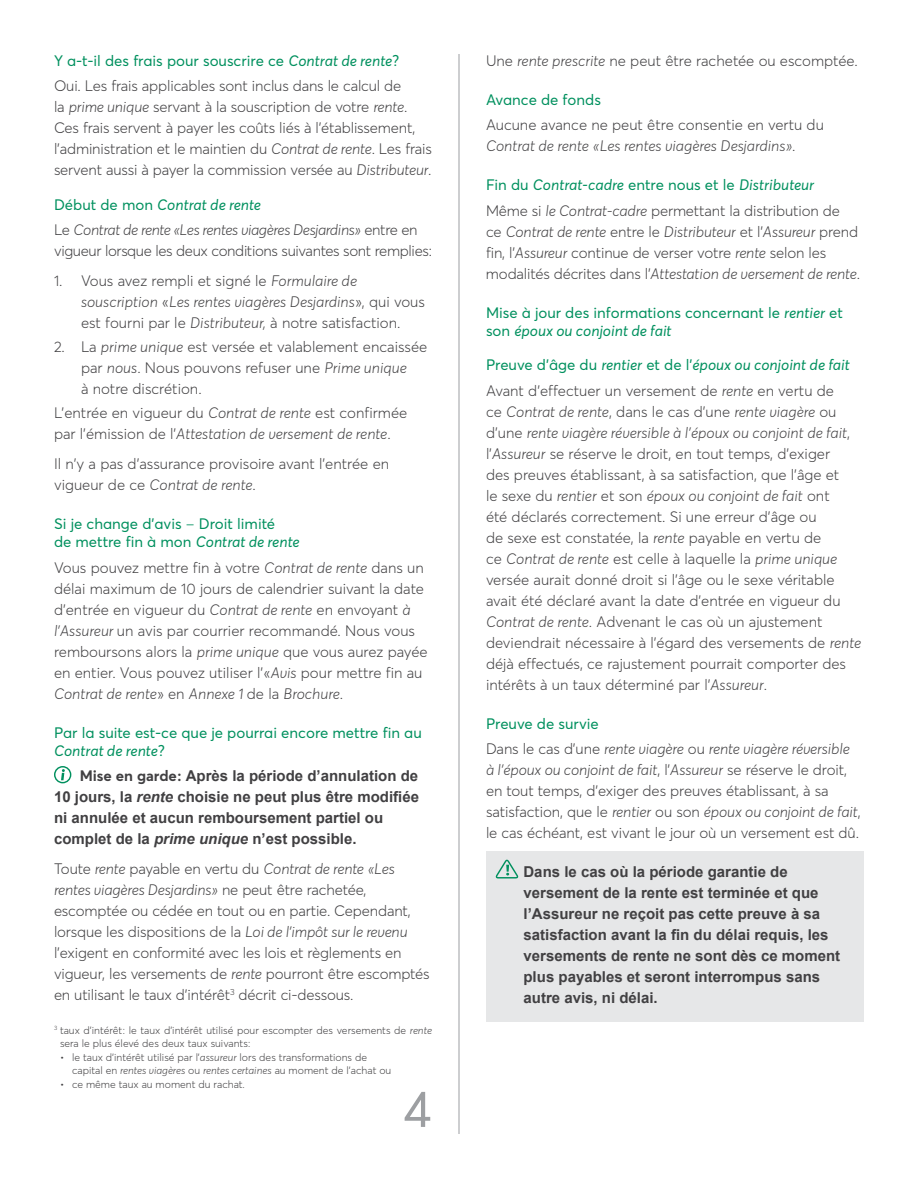
<style>
.page{position:relative;width:918px;height:1188px;background:#fff}
.page>*{position:absolute;margin:0;border:0;box-sizing:border-box;transform-origin:0 0}
.t1{font:51px "Averta";color:#9d9fa2}
.t2{font:300 15px/21px "Averta";letter-spacing:-.005em;color:#414042}
.t3{font:700 15px/21px "Arial";color:#414042}
.t4{font:15px/18px "Averta";color:#00905e}
.t5{font:italic 15px "Averta";color:#00905e}
.t6{font:300 15px/21px "Averta";letter-spacing:-.025em;color:#414042}
.t7{font:italic 300 15px/21px "Averta";color:#414042}
.t8{font:300 10.5px/13.5px "Averta";color:#414042}
.s1{font-style:italic}
.s2{font-style:normal}
.s3{font-weight:300}
.s4{font-family:"Averta"}
</style>
<div class="page">
<hr style="left:459px;top:54px;width:1px;height:1080px;background:#9d9fa2">
<svg style="left:54px;top:766px;width:17px;height:17px"></svg>
<div style="left:486px;top:851px;width:378px;height:170px;background:#e6e7e8"></div>
<svg style="left:495px;top:860px;width:23px;height:19px"></svg>
<h5 class="t4" style="left:54px;top:51px;width:347px">Y a-t-il des frais pour souscrire ce <span class="s1">Contrat de rente</span> ?</h5>
<p class="t2" style="left:54px;top:75px;width:379px">Oui. Les frais applicables sont inclus dans le calcul de<br>la <span class="s1">prime unique</span> servant à la souscription de votre <span class="s1">rente</span>.<br>Ces frais servent à payer les coûts liés à l’établissement, l’administration et le maintien du <span class="s1">Contrat de rente</span>. Les frais servent aussi à payer la commission versée au <span class="s1">Distributeur</span>.</p>
<h5 class="t5" style="left:54px;top:195px;width:209px"><span class="s2">Début de mon</span> Contrat de rente</h5>
<p class="t6" style="left:54px;top:219px;width:380px">Le <span class="s1">Contrat de rente « Les rentes viagères Desjardins »</span> entre en vigueur lorsque les deux conditions suivantes sont remplies :</p>
<p class="t2" style="left:81px;top:270px;width:345px;text-indent:-27px">1. Vous avez rempli et signé le <span class="s1">Formulaire de souscription</span> « <span class="s1">Les rentes viagères Desjardins</span> », qui vous est fourni par le <span class="s1">Distributeur,</span> à notre satisfaction.</p>
<p class="t2" style="left:81px;top:336px;width:348px;text-indent:-27px">2. La <span class="s1">prime unique</span> est versée et valablement encaissée par <span class="s1">nous</span>. Nous pouvons refuser une <span class="s1">Prime unique<br></span>à notre discrétion.</p>
<p class="t2" style="left:54px;top:402px;width:355px">L'entrée en vigueur du <span class="s1">Contrat de rente</span> est confirmée par l'émission de l'<span class="s1">Attestation de versement de rente</span>.</p>
<p class="t2" style="left:54px;top:453px;width:337px">Il n'y a pas d'assurance provisoire avant l'entrée en vigueur de ce <span class="s1">Contrat de rente</span>.</p>
<h5 class="t4" style="left:54px;top:515px;width:247px">Si je change d’avis <span class="s3">-</span> Droit limité<br>de mettre fin à mon <span class="s1">Contrat de rente</span></h5>
<p class="t2" style="left:54px;top:557px;width:375px">Vous pouvez mettre fin à votre <span class="s1">Contrat de rente</span> dans un délai maximum de 10 jours de calendrier suivant la date d'entrée en vigueur du <span class="s1">Contrat de rente</span> en envoyant <span class="s1">à l'Assureur</span> un avis par courrier recommandé. Nous vous remboursons alors la <span class="s1">prime unique</span> que vous aurez payée en entier. Vous pouvez utiliser l’ « <span class="s1">Avis</span> pour mettre fin au <span class="s1">Contrat de rente</span> » en <span class="s1">Annexe 1</span> de la <span class="s1">Brochure</span>.</p>
<h5 class="t4" style="left:54px;top:723px;width:369px">Par la suite est-ce que je pourrai encore mettre fin au<br><span class="s1">Contrat de rente</span> ?</h5>
<p class="t3" style="left:54px;top:765px;width:367px;text-indent:26px"><span class="s4">Mise en garde :</span> Après la période d’annulation de 10 jours, la <span class="s1">rente</span> choisie ne peut plus être modifiée ni annulée et aucun remboursement partiel ou complet de la <span class="s1">prime unique</span> n’est possible.</p>
<p class="t2" style="left:54px;top:858px;width:377px">Toute <span class="s1">rente</span> payable en vertu du <span class="s1">Contrat de rente « Les rentes viagères Desjardins »</span> ne peut être rachetée, escomptée ou cédée en tout ou en partie. Cependant, lorsque les dispositions de la <span class="s1">Loi de l’impôt sur le revenu </span>l’exigent en conformité avec les lois et règlements en vigueur, les versements de <span class="s1">rente</span> pourront être escomptés en utilisant le taux d’intérêt<sup>3</sup> décrit ci-dessous.</p>
<p class="t8" style="left:60px;top:1023px;width:374px;text-indent:-6px"><sup>3</sup> taux d’intérêt : le taux d’intérêt utilisé pour escompter des versements de <span class="s1">rente </span>sera le plus élevé des deux taux suivants :</p>
<p class="t8" style="left:72px;top:1050px;width:321px;text-indent:-12px">• le taux d’intérêt utilisé par l’<span class="s1">assureur</span> lors des transformations de capital en <span class="s1">rentes viagères</span> ou <span class="s1">rentes certaines</span> au moment de l’achat ou</p>
<p class="t8" style="left:60px;top:1077px;width:187px">• ce même taux au moment du rachat.</p>
<h1 class="t1" style="left:403px;top:1077px;width:30px">4</h1>
<p class="t2" style="left:486px;top:50px;width:373px">Une <span class="s1">rente prescrite</span> ne peut être rachetée ou escomptée.</p>
<h5 class="t4" style="left:486px;top:90px;width:116px">Avance de fonds</h5>
<p class="t7" style="left:486px;top:115px;width:339px"><span class="s2">Aucune avance ne peut être consentie en vertu du<br></span>Contrat de rente « Les rentes viagères Desjardins »<span class="s2">.</span></p>
<h5 class="t5" style="left:486px;top:175px;width:330px"><span class="s2">Fin du</span> Contrat-cadre <span class="s2">entre nous et le</span> Distributeur</h5>
<p class="t2" style="left:486px;top:200px;width:376px">Même si <span class="s1">le Contrat-cadre</span> permettant la distribution de<br>ce <span class="s1">Contrat de rente</span> entre le <span class="s1">Distributeur</span> et l’<span class="s1">Assureur</span> prend fin, l’<span class="s1">Assureur</span> continue de verser votre <span class="s1">rente</span> selon les modalités décrites dans l’<span class="s1">Attestation de versement de rente</span>.</p>
<h5 class="t4" style="left:486px;top:303px;width:359px">Mise à jour des informations concernant le <span class="s1">rentier</span> et son <span class="s1">époux ou conjoint de fait</span></h5>
<h5 class="t5" style="left:486px;top:355px;width:365px"><span class="s2">Preuve d’âge du</span> rentier <span class="s2">et de l'</span>époux ou conjoint de fait</h5>
<p class="t2" style="left:486px;top:380px;width:377px">Avant d’effectuer un versement de <span class="s1">rente</span> en vertu de<br>ce <span class="s1">Contrat de rente</span>, dans le cas d’une <span class="s1">rente viagère</span> ou d’une <span class="s1">rente viagère réversible à l'époux ou conjoint de fait</span>, l’<span class="s1">Assureur</span> se réserve le droit, en tout temps, d’exiger<br>des preuves établissant, à sa satisfaction, que l’âge et<br>le sexe du <span class="s1">rentier</span> et son <span class="s1">époux ou conjoint de fait</span> ont<br>été déclarés correctement. Si une erreur d’âge ou<br>de sexe est constatée, la <span class="s1">rente</span> payable en vertu de<br>ce <span class="s1">Contrat de rente</span> est celle à laquelle la <span class="s1">prime unique </span>versée aurait donné droit si l’âge ou le sexe véritable avait été déclaré avant la date d’entrée en vigueur du <span class="s1">Contrat de rente</span>. Advenant le cas où un ajustement deviendrait nécessaire à l’égard des versements de <span class="s1">rente </span>déjà effectués, ce rajustement pourrait comporter des intérêts à un taux déterminé par l’<span class="s1">Assureur</span>.</p>
<h5 class="t4" style="left:486px;top:714px;width:114px">Preuve de survie</h5>
<p class="t2" style="left:486px;top:738px;width:376px">Dans le cas d’une <span class="s1">rente viagère</span> ou <span class="s1">rente viagère réversible à l'époux ou conjoint de fait</span>, l’<span class="s1">Assureur</span> se réserve le droit, en tout temps, d’exiger des preuves établissant, à sa satisfaction, que le <span class="s1">rentier</span> ou son <span class="s1">époux ou conjoint de fait</span>, le cas échéant, est vivant le jour où un versement est dû.</p>
<p class="t3" style="left:524px;top:862px;width:318px">Dans le cas où la période garantie de versement de la rente est terminée et que l’Assureur ne reçoit pas cette preuve à sa satisfaction avant la fin du délai requis, les versements de rente ne sont dès ce moment plus payables et seront interrompus sans autre avis, ni délai.</p>
</div>
